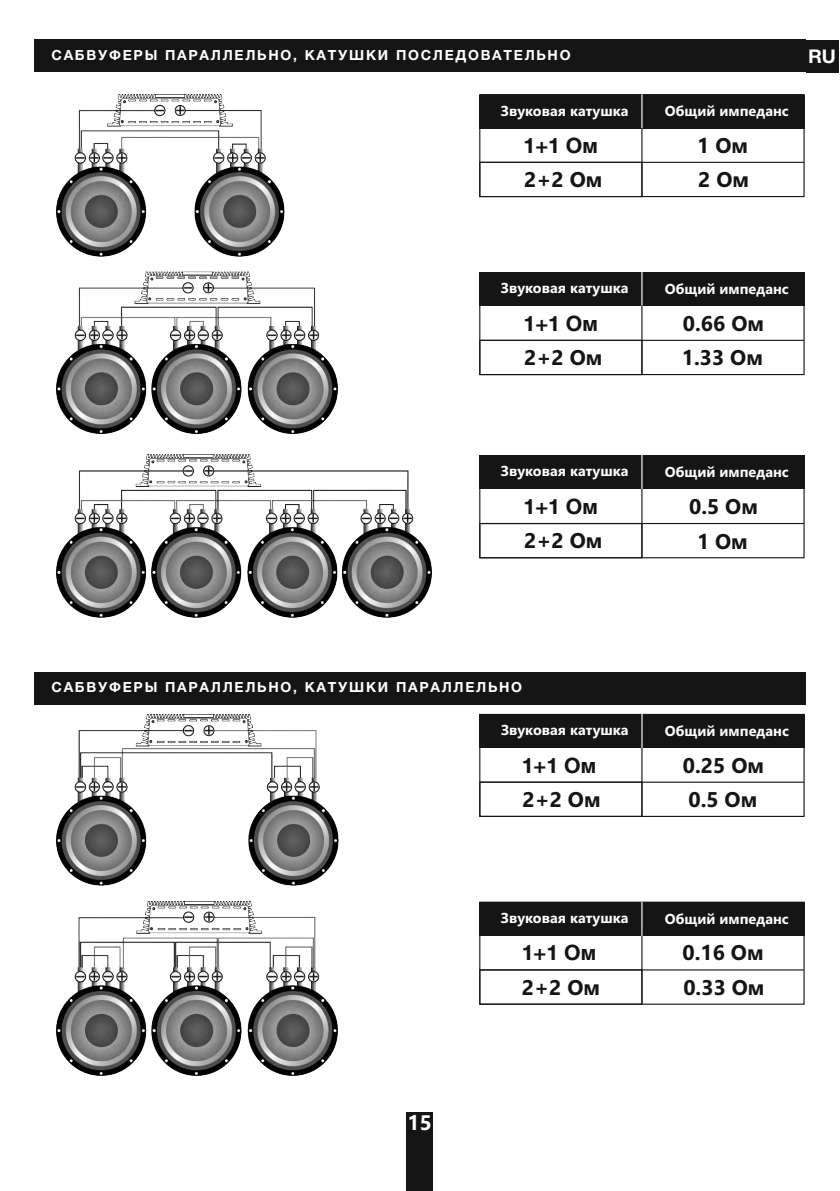
<style>
.page{position:relative;width:840px;height:1191px;background:#fff}
.page>*{position:absolute;margin:0;border:0;box-sizing:border-box;transform-origin:0 0}
.t1{font:700 21.2px "Segoe UI";color:#151515}
.t2{font:900 21.2px "Helvetica Neue Cyr";color:#151515}
.t3{font:700 21px "Segoe UI";color:#fefefe}
.t4{font:900 19px "Helvetica Neue Cyr";color:#fefefe}
.t5{font:700 14.4px "Segoe UI";color:#fefefe}
.t6{font:900 14px "Helvetica Neue Cyr";letter-spacing:.12em;color:#fefefe}
</style>
<div class="page">
<div style="left:406px;top:1112px;width:27px;height:78px;background:#151515"></div>
<img style="left:57px;top:455px;width:374px;height:162px">
<img style="left:57px;top:271px;width:280px;height:163px">
<img style="left:57px;top:94px;width:228px;height:162px">
<img style="left:57px;top:714px;width:281px;height:171px">
<div style="left:479px;top:94px;width:325px;height:103px;border:1px solid #151515"></div>
<hr style="left:479px;top:162px;width:324px;height:1px;background:#151515">
<hr style="left:641px;top:95px;width:1px;height:101px;background:#151515">
<div style="left:479px;top:162px;width:163px;height:35px;border:1px solid #151515"></div>
<hr style="left:479px;top:340px;width:324px;height:1px;background:#151515">
<hr style="left:641px;top:273px;width:1px;height:101px;background:#151515">
<div style="left:479px;top:340px;width:163px;height:35px;border:1px solid #151515"></div>
<hr style="left:479px;top:781px;width:324px;height:1px;background:#151515">
<hr style="left:641px;top:714px;width:1px;height:102px;background:#151515">
<div style="left:479px;top:781px;width:163px;height:36px;border:1px solid #151515"></div>
<div style="left:479px;top:714px;width:162px;height:34px;background:#151515"></div>
<div style="left:641px;top:714px;width:163px;height:34px;background:#151515"></div>
<hr style="left:641px;top:713px;width:1px;height:35px;background:#fefefe">
<div style="left:479px;top:272px;width:162px;height:34px;background:#151515"></div>
<div style="left:641px;top:272px;width:162px;height:34px;background:#151515"></div>
<hr style="left:641px;top:271px;width:1px;height:35px;background:#fefefe">
<div style="left:479px;top:95px;width:162px;height:33px;background:#151515"></div>
<div style="left:641px;top:95px;width:162px;height:33px;background:#151515"></div>
<hr style="left:641px;top:94px;width:1px;height:34px;background:#fefefe">
<div style="left:34px;top:40px;width:770px;height:32px;background:#151515"></div>
<div style="left:34px;top:672px;width:770px;height:32px;background:#151515"></div>
<hr style="left:479px;top:523px;width:324px;height:1px;background:#151515">
<hr style="left:641px;top:456px;width:1px;height:102px;background:#151515">
<div style="left:479px;top:523px;width:163px;height:35px;border:1px solid #151515"></div>
<div style="left:479px;top:455px;width:162px;height:34px;background:#151515"></div>
<div style="left:641px;top:455px;width:162px;height:34px;background:#151515"></div>
<hr style="left:641px;top:455px;width:1px;height:34px;background:#fefefe">
<img style="left:57px;top:902px;width:280px;height:173px">
<hr style="left:479px;top:969px;width:324px;height:1px;background:#151515">
<hr style="left:641px;top:902px;width:1px;height:102px;background:#151515">
<div style="left:479px;top:969px;width:163px;height:35px;border:1px solid #151515"></div>
<div style="left:479px;top:902px;width:162px;height:34px;background:#151515"></div>
<div style="left:641px;top:902px;width:162px;height:34px;background:#151515"></div>
<hr style="left:641px;top:901px;width:1px;height:35px;background:#fefefe">
<div style="left:805px;top:40px;width:32px;height:32px;background:#151515"></div>
<p class="t6" style="left:52px;top:50px;width:520px">САБВУФЕРЫ ПАРАЛЛЕЛЬНО, КАТУШКИ ПОСЛЕДОВАТЕЛЬНО</p>
<p class="t5" style="left:500px;top:105px;width:129px">Звуковая катушка</p>
<p class="t5" style="left:664px;top:106px;width:125px">Общий импеданс</p>
<h1 class="t2" style="left:523px;top:137px;width:76px">1+1 Ом</h1>
<h1 class="t1" style="left:697px;top:137px;width:52px">1 Ом</h1>
<h1 class="t1" style="left:524px;top:171px;width:80px">2+2 Ом</h1>
<h1 class="t1" style="left:697px;top:172px;width:52px">2 Ом</h1>
<h3 class="t4" style="left:807px;top:49px;width:29px">RU</h3>
<p class="t5" style="left:500px;top:283px;width:129px">Звуковая катушка</p>
<p class="t5" style="left:664px;top:283px;width:125px">Общий импеданс</p>
<h1 class="t2" style="left:523px;top:315px;width:76px">1+1 Ом</h1>
<h1 class="t1" style="left:682px;top:315px;width:83px">0.66 Ом</h1>
<h1 class="t1" style="left:524px;top:349px;width:80px">2+2 Ом</h1>
<h1 class="t1" style="left:681px;top:350px;width:83px">1.33 Ом</h1>
<p class="t5" style="left:500px;top:466px;width:129px">Звуковая катушка</p>
<p class="t5" style="left:664px;top:466px;width:125px">Общий импеданс</p>
<h1 class="t2" style="left:523px;top:499px;width:76px">1+1 Ом</h1>
<h1 class="t1" style="left:688px;top:498px;width:70px">0.5 Ом</h1>
<h1 class="t1" style="left:524px;top:532px;width:80px">2+2 Ом</h1>
<h1 class="t1" style="left:696px;top:533px;width:52px">1 Ом</h1>
<p class="t6" style="left:52px;top:682px;width:472px">САБВУФЕРЫ ПАРАЛЛЕЛЬНО, КАТУШКИ ПАРАЛЛЕЛЬНО</p>
<p class="t5" style="left:500px;top:725px;width:129px">Звуковая катушка</p>
<p class="t5" style="left:664px;top:725px;width:125px">Общий импеданс</p>
<h1 class="t2" style="left:521px;top:757px;width:76px">1+1 Ом</h1>
<h1 class="t1" style="left:682px;top:757px;width:83px">0.25 Ом</h1>
<h1 class="t1" style="left:522px;top:791px;width:80px">2+2 Ом</h1>
<h1 class="t1" style="left:688px;top:791px;width:70px">0.5 Ом</h1>
<p class="t5" style="left:500px;top:913px;width:129px">Звуковая катушка</p>
<p class="t5" style="left:664px;top:913px;width:125px">Общий импеданс</p>
<h1 class="t2" style="left:521px;top:945px;width:76px">1+1 Ом</h1>
<h1 class="t1" style="left:682px;top:945px;width:83px">0.16 Ом</h1>
<h2 class="t3" style="left:407px;top:1115px;width:26px">15</h2>
<h1 class="t1" style="left:521px;top:979px;width:80px">2+2 Ом</h1>
<h1 class="t1" style="left:683px;top:979px;width:83px">0.33 Ом</h1>
</div>
